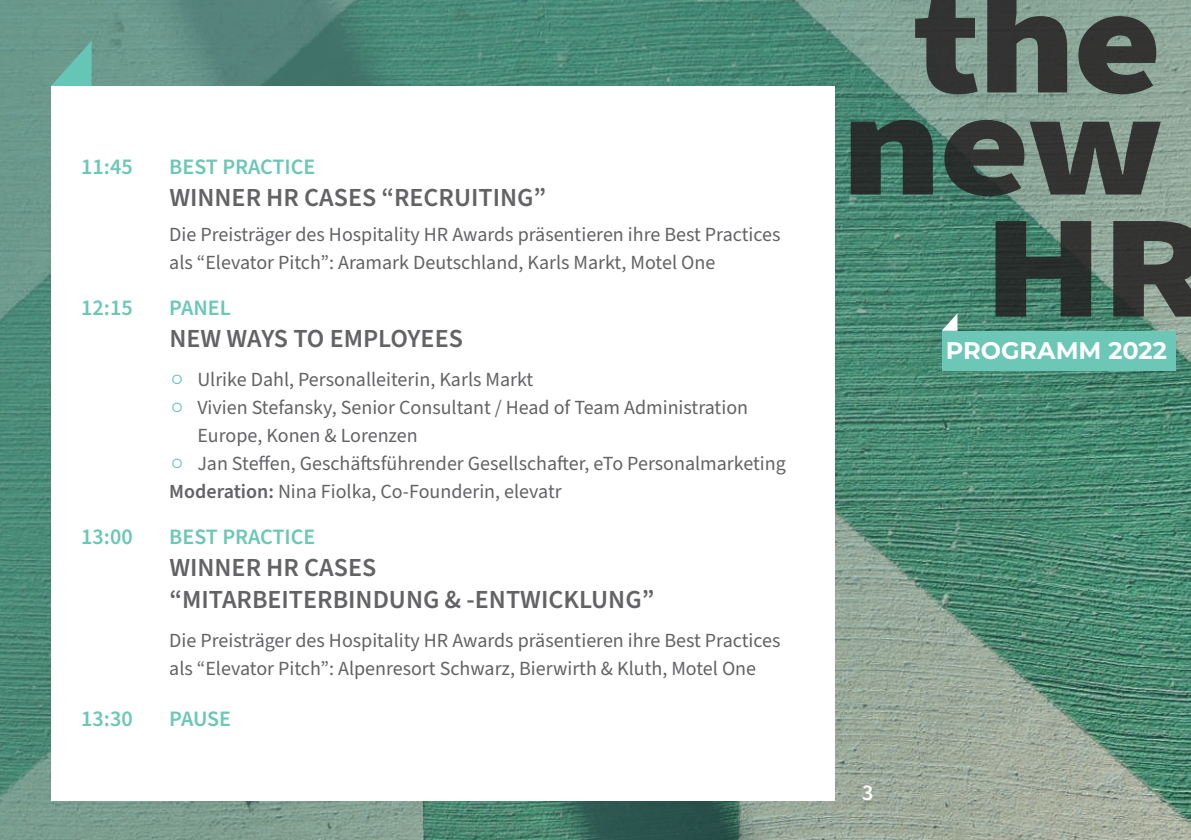
<style>
.page{position:relative;width:1191px;height:840px;background:#fff}
.page>*{position:absolute;margin:0;border:0;box-sizing:border-box;transform-origin:0 0}
.t1{font:600 26px/32px "Source Sans Pro";color:#636366}
.t2{font:700 24px "Montserrat";color:#fff}
.t3{font:600 22px "Source Sans Pro";color:#6cc7b6}
.t4{font:600 22px "Source Sans Pro";color:#fff}
.t5{font:20px/28px "Source Sans Pro";color:#636366}
.s1{color:#66c6b6}
.s2{font-weight:600}
</style>
<div class="page">
<img style="left:0;top:0;width:1191px;height:839px">
<svg style="left:915px;top:0;width:241px;height:94px;background:#57635d"></svg>
<svg style="left:850px;top:120px;width:310px;height:76px;background:#46554f"></svg>
<svg style="left:995px;top:221px;width:196px;height:95px;background:#42534c"></svg>
<svg style="left:51px;top:41px;width:41px;height:45px;background:#68afa0"></svg>
<div style="left:51px;top:86px;width:783px;height:713px;background:#fff"></div>
<div style="left:941px;top:330px;width:234px;height:40px;background:#6cc7b6"></div>
<svg style="left:941px;top:313px;width:16px;height:17px"></svg>
<p class="t3" style="left:81px;top:152px;width:53px">11:45</p>
<p class="t3" style="left:169px;top:152px;width:148px">BEST PRACTICE</p>
<h1 class="t1" style="left:169px;top:182px;width:378px">WINNER HR CASES “RECRUITING”</h1>
<p class="t5" style="left:169px;top:221px;width:612px">Die Preisträger des Hospitality HR Awards präsentieren ihre Best Practices als “Elevator Pitch”: Aramark Deutschland, Karls Markt, Motel One</p>
<p class="t3" style="left:81px;top:292px;width:53px">12:15</p>
<p class="t3" style="left:169px;top:292px;width:63px">PANEL</p>
<h1 class="t1" style="left:169px;top:323px;width:295px">NEW WAYS TO EMPLOYEES</h1>
<p class="t5" style="left:171px;top:366px;width:363px"><span class="s1">○</span> Ulrike Dahl, Personalleiterin, Karls Markt</p>
<p class="t5" style="left:197px;top:394px;width:552px;text-indent:-26px"><span class="s1">○</span> Vivien Stefansky, Senior Consultant / Head of Team Administration<br>Europe, Konen &amp; Lorenzen</p>
<p class="t5" style="left:169px;top:450px;width:618px"><span class="s1">○</span> Jan Steffen, Geschäftsführender Gesellschafter, eTo Personalmarketing<br><span class="s2">Moderation:</span> Nina Fiolka, Co-Founderin, elevatr</p>
<p class="t3" style="left:81px;top:521px;width:53px">13:00</p>
<p class="t3" style="left:169px;top:521px;width:148px">BEST PRACTICE</p>
<h1 class="t1" style="left:169px;top:551px;width:486px">WINNER HR CASES<br>“MITARBEITERBINDUNG &amp; -ENTWICKLUNG”</h1>
<p class="t5" style="left:169px;top:626px;width:612px">Die Preisträger des Hospitality HR Awards präsentieren ihre Best Practices als “Elevator Pitch”: Alpenresort Schwarz, Bierwirth &amp; Kluth, Motel One</p>
<p class="t3" style="left:81px;top:703px;width:53px">13:30</p>
<p class="t3" style="left:169px;top:703px;width:63px">PAUSE</p>
<p class="t2" style="left:946px;top:333px;width:222px">PROGRAMM 2022</p>
<p class="t4" style="left:862px;top:777px;width:13px">3</p>
</div>
